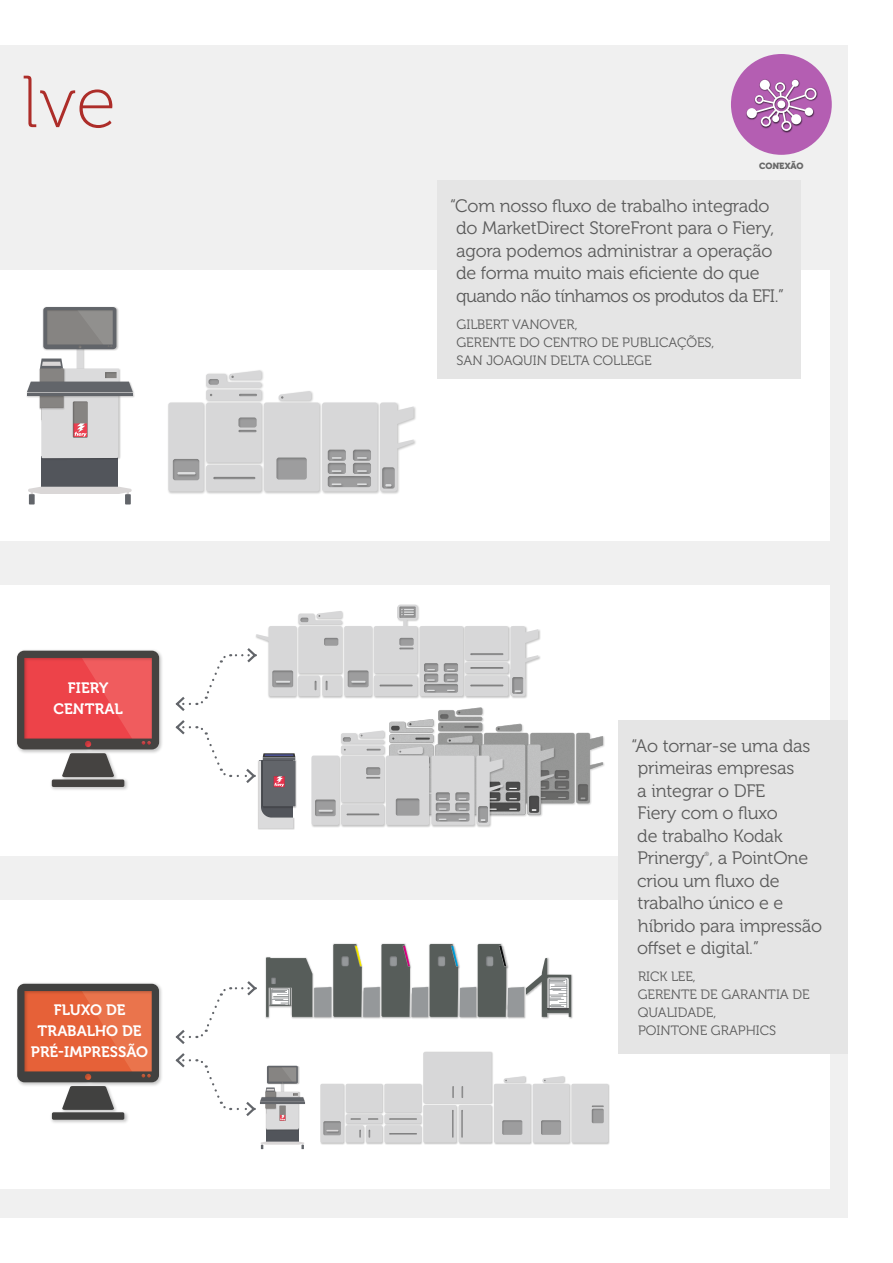
<style>
.page{position:relative;width:893px;height:1263px;background:#fff}
.page>*{position:absolute;margin:0;border:0;box-sizing:border-box;transform-origin:0 0}
.t1{font:73.5px "Museo 100";color:#ad2d29}
.t2{font:18px/22.5px "Museo 300";letter-spacing:-.01em;color:#5b5b5b}
.t3{font:15px/21px "Museo 700";color:#fff;text-align:center}
.t4{font:13.5px/18px "Museo 300";color:#5b5b5b}
.t5{font:8.85px "Museo 900";color:#686868}
.t6{font:6px "Museo 300";color:#5b5b5b}
</style>
<div class="page">
<div style="left:0;top:45px;width:848px;height:1173px;background:#f0f0f0"></div>
<div style="left:0;top:585px;width:830px;height:270px;background:#fff"></div>
<div style="left:0;top:900px;width:830px;height:288px;background:#fff"></div>
<div style="left:0;top:270px;width:830px;height:270px;background:#fff"></div>
<div style="left:437px;top:180px;width:363px;height:198px;background:#e5e5e5"></div>
<div style="left:619px;top:720px;width:229px;height:333px;background:#e5e5e5"></div>
<svg style="left:196px;top:605px;width:342px;height:100px"></svg>
<svg style="left:175px;top:697px;width:15px;height:38px"></svg>
<svg style="left:196px;top:981px;width:61px;height:58px"></svg>
<svg style="left:175px;top:1030px;width:15px;height:38px"></svg>
<img style="left:346px;top:693px;width:273px;height:126px">
<img style="left:76px;top:352px;width:9px;height:6px">
<div style="left:77px;top:327px;width:6px;height:74px;background:#dbdbdc;border-radius:3px"></div>
<img style="left:42px;top:307px;width:77px;height:45px">
<svg style="left:43px;top:307px;width:73px;height:42px;background:#7f7f7f"></svg>
<div style="left:42px;top:456px;width:76px;height:33px;background:#52555b"></div>
<svg style="left:28px;top:487px;width:104px;height:7px"></svg>
<div style="left:29px;top:494px;width:6px;height:10px;background:#62656a"></div>
<div style="left:125px;top:494px;width:6px;height:10px;background:#62656a"></div>
<img style="left:41px;top:458px;width:79px;height:3px">
<svg style="left:27px;top:358px;width:106px;height:100px"></svg>
<hr style="left:27px;top:393px;width:106px;height:3px;background:#62656a">
<img style="left:258px;top:759px;width:38px;height:71px">
<img style="left:295px;top:760px;width:2px;height:48px">
<svg style="left:196px;top:726px;width:99px;height:102px"></svg>
<hr style="left:265px;top:754px;width:28px;height:2px;background:#4b5294">
<div style="left:266px;top:1129px;width:33px;height:14px;background:#52555b"></div>
<svg style="left:261px;top:1141px;width:43px;height:8px"></svg>
<img style="left:266px;top:1129px;width:34px;height:1px">
<svg style="left:196px;top:1059px;width:109px;height:70px"></svg>
<hr style="left:260px;top:1102px;width:45px;height:1px;background:#62656a">
<img style="left:168px;top:407px;width:248px;height:87px">
<svg style="left:168px;top:370px;width:246px;height:121px"></svg>
<img style="left:22px;top:650px;width:140px;height:101px">
<svg style="left:17px;top:651px;width:142px;height:126px;background:#c26567"></svg>
<img style="left:51px;top:777px;width:77px;height:13px">
<div style="left:52px;top:779px;width:72px;height:8px;background:#454341;border-radius:2px"></div>
<img style="left:22px;top:983px;width:140px;height:100px">
<svg style="left:17px;top:984px;width:142px;height:125px;background:#be745c"></svg>
<img style="left:51px;top:1109px;width:77px;height:14px">
<div style="left:52px;top:1112px;width:72px;height:8px;background:#414140;border-radius:2px"></div>
<img style="left:321px;top:1051px;width:289px;height:94px">
<svg style="left:320px;top:1052px;width:288px;height:91px"></svg>
<img style="left:265px;top:943px;width:308px;height:76px">
<svg style="left:266px;top:944px;width:305px;height:73px"></svg>
<img style="left:311px;top:729px;width:195px;height:99px">
<svg style="left:312px;top:730px;width:191px;height:95px;background:#cacacb"></svg>
<div style="left:731px;top:54px;width:101px;height:101px;background:#b45eb2;border-radius:50%"></div>
<img style="left:746px;top:79px;width:72px;height:54px">
<svg style="left:754px;top:82px;width:62px;height:49px"></svg>
<div style="left:791px;top:114px;width:10px;height:10px;background:#fff;border-radius:50%"></div>
<div style="left:747px;top:108px;width:10px;height:10px;background:#fff;border-radius:50%"></div>
<div style="left:760px;top:80px;width:10px;height:10px;background:#fff;border-radius:50%"></div>
<div style="left:805px;top:107px;width:8px;height:9px;background:#fff;border-radius:50%"></div>
<div style="left:772px;top:115px;width:7px;height:7px;background:#fff;border-radius:50%"></div>
<div style="left:792px;top:80px;width:7px;height:7px;background:#fff;border-radius:50%"></div>
<h1 class="t1" style="left:22px;top:63px;width:96px">lve</h1>
<p class="t3" style="left:54px;top:677px;width:71px">FIERY<br>CENTRAL</p>
<p class="t3" style="left:31px;top:1000px;width:119px">FLUXO DE<br>TRABALHO DE<br>PRÉ-IMPRESSÃO</p>
<p class="t5" style="left:759px;top:161px;width:46px">CONEXÃO</p>
<p class="t2" style="left:456px;top:194px;width:329px;text-indent:-6px">“Com nosso fluxo de trabalho integrado do MarketDirect StoreFront para o Fiery, agora podemos administrar a operação de forma muito mais eficiente do que quando não tínhamos os produtos da EFI.”</p>
<p class="t4" style="left:457px;top:315px;width:259px">GILBERT VANOVER,<br>GERENTE DO CENTRO DE PUBLICAÇÕES,<br>SAN JOAQUIN DELTA COLLEGE</p>
<p class="t2" style="left:637px;top:734px;width:175px;text-indent:-6px">“Ao tornar-se uma das primeiras empresas<br>a integrar o DFE<br>Fiery com o fluxo<br>de trabalho Kodak<br>Prinergy , a PointOne</p>
<p class="t6" style="left:705px;top:850px;width:6px">®</p>
<p class="t2" style="left:637px;top:869px;width:187px">criou um fluxo de trabalho único e e híbrido para impressão offset e digital.”</p>
<p class="t4" style="left:638px;top:968px;width:173px">RICK LEE,<br>GERENTE DE GARANTIA DE<br>QUALIDADE,<br>POINTONE GRAPHICS</p>
</div>
